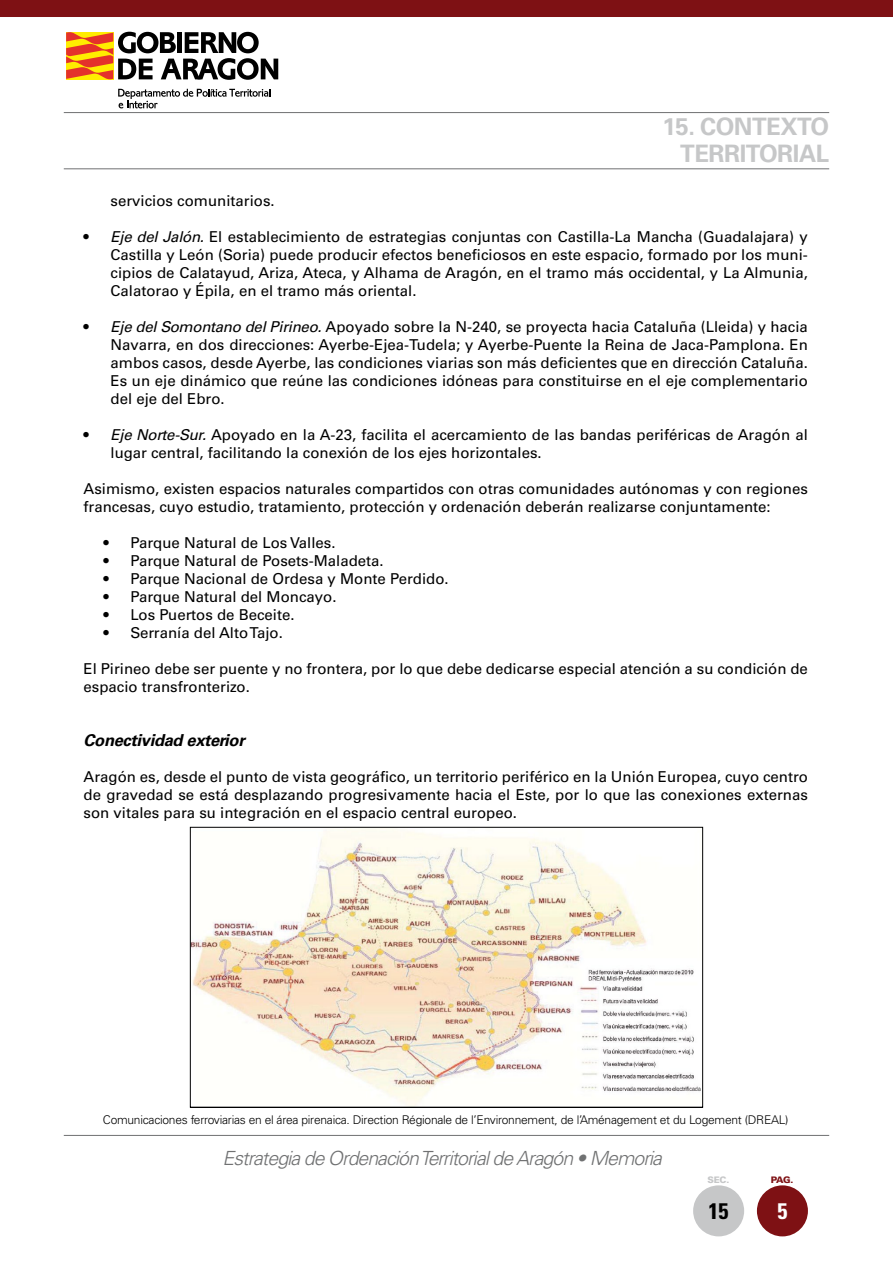
<style>
.page{position:relative;width:893px;height:1263px;background:#fff}
.page>*{position:absolute;margin:0;border:0;box-sizing:border-box;transform-origin:0 0}
.t1{font:700 24px/27px "Univers LT Std";letter-spacing:-.02em;color:#c6c7c8;text-align:right}
.t2{font:700 condensed 22.5px "Univers LT Std";color:#000}
.t3{font:700 condensed 22.5px "Univers LT Std";color:#fff}
.t4{font:italic 300 19.5px "Univers LT Std";letter-spacing:-.05em;color:#707172}
.t5{font:italic 700 16.5px "Univers LT Std";letter-spacing:-.02em;color:#000}
.t6{font:15px/18px "Univers LT Std";color:#000;text-align:justify}
.t7{font:300 12px "Univers LT Std";letter-spacing:-.02em;color:#000}
.t8{font:900 9px "Univers LT Std";color:#c6c7c8}
.t9{font:900 9px "Univers LT Std";color:#7e1114}
.s1{font-style:italic}
</style>
<div class="page">
<div style="left:0;top:1px;width:893px;height:15px;background:#7e1114"></div>
<div style="left:0;top:0;width:893px;height:17px;border:2px solid #7e1114"></div>
<svg style="left:118px;top:89px;width:152px;height:19px"></svg>
<svg style="left:66px;top:32px;width:212px;height:48px"></svg>
<hr style="left:64px;top:168px;width:765px;height:1px;background:#707172">
<hr style="left:64px;top:1135px;width:765px;height:1px;background:#707172">
<div style="left:757px;top:1185px;width:51px;height:51px;background:#7e1114;border-radius:50%"></div>
<div style="left:693px;top:1185px;width:51px;height:51px;background:#c6c7c8;border-radius:50%"></div>
<hr style="left:64px;top:112px;width:765px;height:1px;background:#707172">
<img style="left:192px;top:829px;width:509px;height:276px">
<div style="left:190px;top:827px;width:513px;height:280px;border:1px solid #000"></div>
<h1 class="t1" style="left:663px;top:113px;width:168px">15. CONTEXTO<br>TERRITORIAL</h1>
<p class="t6" style="left:111px;top:192px;width:166px">servicios comunitarios.</p>
<p class="t6" style="left:111px;top:228px;width:699px;text-indent:-27px">• <span class="s1">Eje del Jalón.</span> El establecimiento de estrategias conjuntas con Castilla-La Mancha (Guadalajara) y Castilla y León (Soria) puede producir efectos beneficiosos en este espacio, formado por los muni&shy;cipios de Calatayud, Ariza, Ateca, y Alhama de Aragón, en el tramo más occidental, y La Almunia, Calatorao y Épila, en el tramo más oriental.</p>
<p class="t6" style="left:111px;top:318px;width:699px;text-indent:-27px">• <span class="s1">Eje del Somontano del Pirineo.</span> Apoyado sobre la N-240, se proyecta hacia Cataluña (Lleida) y hacia Navarra, en dos direcciones: Ayerbe-Ejea-Tudela; y Ayerbe-Puente la Reina de Jaca-Pamplona. En ambos casos, desde Ayerbe, las condiciones viarias son más deficientes que en dirección Cataluña.<br>Es un eje dinámico que reúne las condiciones idóneas para constituirse en el eje complementario del eje del Ebro.</p>
<p class="t6" style="left:111px;top:426px;width:699px;text-indent:-27px">• <span class="s1">Eje Norte-Sur.</span> Apoyado en la A-23, facilita el acercamiento de las bandas periféricas de Aragón al lugar central, facilitando la conexión de los ejes horizontales.</p>
<p class="t6" style="left:84px;top:480px;width:726px">Asimismo, existen espacios naturales compartidos con otras comunidades autónomas y con regiones francesas, cuyo estudio, tratamiento, protección y ordenación deberán realizarse conjuntamente:</p>
<p class="t6" style="left:103px;top:534px;width:234px">• Parque Natural de Los Valles.</p>
<p class="t6" style="left:103px;top:552px;width:282px">• Parque Natural de Posets-Maladeta.</p>
<p class="t6" style="left:103px;top:570px;width:347px">• Parque Nacional de Ordesa y Monte Perdido.</p>
<p class="t6" style="left:103px;top:588px;width:235px">• Parque Natural del Moncayo.</p>
<p class="t6" style="left:103px;top:606px;width:193px">• Los Puertos de Beceite.</p>
<p class="t6" style="left:103px;top:624px;width:181px">• Serranía del Alto Tajo.</p>
<p class="t6" style="left:84px;top:660px;width:726px">El Pirineo debe ser puente y no frontera, por lo que debe dedicarse especial atención a su condición de espacio transfronterizo.</p>
<p class="t5" style="left:84px;top:731px;width:163px">Conectividad exterior</p>
<p class="t6" style="left:84px;top:768px;width:726px">Aragón es, desde el punto de vista geográfico, un territorio periférico en la Unión Europea, cuyo centro de gravedad se está desplazando progresivamente hacia el Este, por lo que las conexiones externas son vitales para su integración en el espacio central europeo.</p>
<p class="t7" style="left:103px;top:1113px;width:687px">Comunicaciones ferroviarias en el área pirenaica. Direction Régionale de l’Environnement, de l’Aménagement et du Logement (DREAL)</p>
<h3 class="t4" style="left:222px;top:1147px;width:441px">Estrategia de Ordenación Territorial de Aragón • Memoria</h3>
<p class="t8" style="left:707px;top:1174px;width:23px">SEC.</p>
<p class="t9" style="left:771px;top:1174px;width:24px">PAG.</p>
<h2 class="t2" style="left:709px;top:1197px;width:21px">15</h2>
<h2 class="t3" style="left:777px;top:1197px;width:11px">5</h2>
</div>
